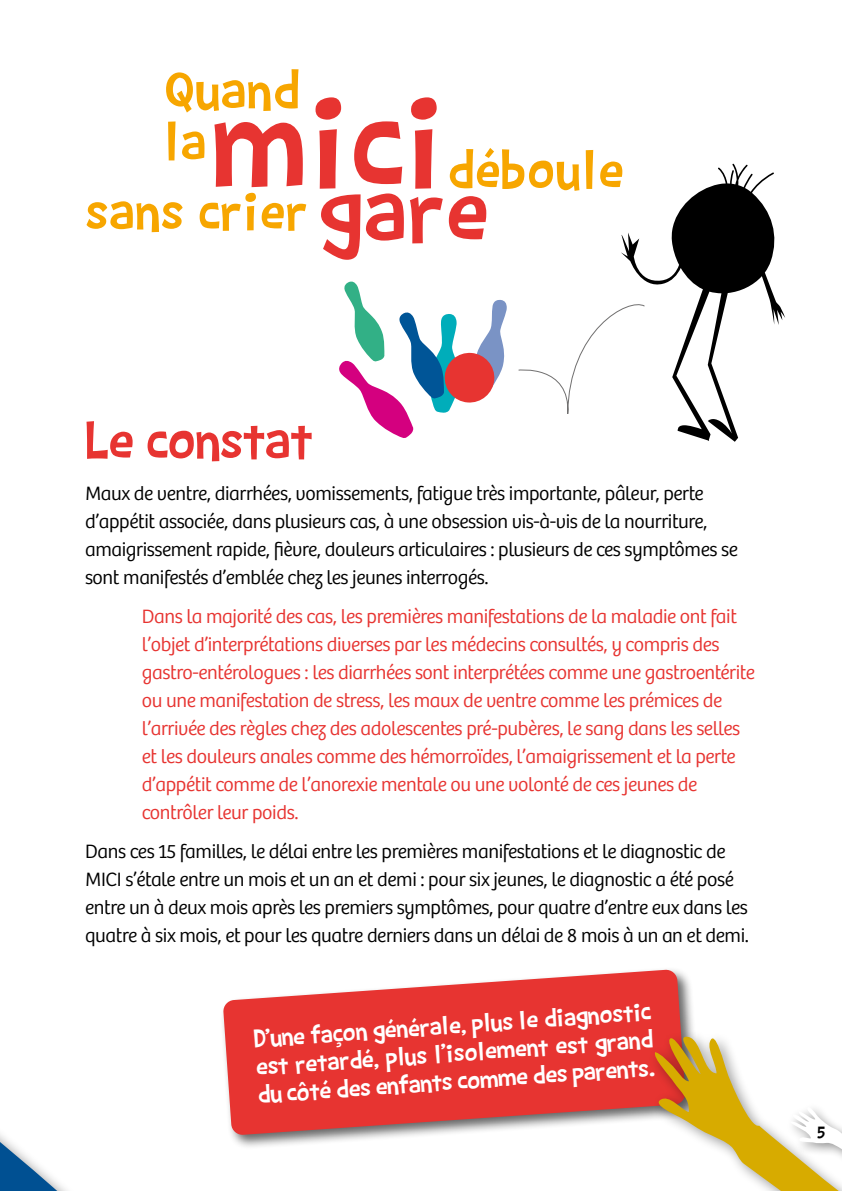
<style>
.page{position:relative;width:842px;height:1191px;background:#fff}
.page>*{position:absolute;margin:0;border:0;box-sizing:border-box;transform-origin:0 0}
.t1{font:143.6px "Barthowheel";color:#e73431}
.t2{font:60px "Barthowheel";letter-spacing:-.02em;color:#e73431}
.t3{font:59.2px/51.4px "Barthowheel";color:#f7a600}
.t4{font:28px/28px "Barthowheel";color:#fff;text-align:justify}
.t5{font:300 20px/28px "Bree";letter-spacing:-.02em;color:#000}
.t6{font:300 20px/28px "Bree";letter-spacing:-.02em;color:#e73431}
.t7{font:18px "Barthowheel";color:#000}
</style>
<div class="page">
<svg style="left:0;top:1134px;width:67px;height:57px"></svg>
<svg style="left:621px;top:164px;width:164px;height:278px"></svg>
<svg style="left:339px;top:281px;width:168px;height:157px"></svg>
<svg style="left:518px;top:297px;width:128px;height:145px"></svg>
<div style="left:220px;top:966px;width:480px;height:183px;background:#000;opacity:.6"></div>
<svg style="left:223px;top:969px;width:463px;height:166px;background:#e65653"></svg>
<div style="left:647px;top:1029px;width:195px;height:162px;background:#000;opacity:.4"></div>
<svg style="left:652px;top:1026px;width:190px;height:165px"></svg>
<h3 class="t3" style="left:163px;top:63px;width:138px">Quand la</h3>
<h1 class="t1" style="left:211px;top:60px;width:279px">mici<sub>gare</sub></h1>
<h3 class="t3" style="left:447px;top:143px;width:179px">déboule</h3>
<h3 class="t3" style="left:85px;top:184px;width:224px">sans crier</h3>
<h2 class="t2" style="left:85px;top:406px;width:229px">Le constat</h2>
<p class="t5" style="left:85px;top:479px;width:654px">Maux de ventre, diarrhées, vomissements, fatigue très importante, pâleur, perte d’appétit associée, dans plusieurs cas, à une obsession vis-à-vis de la nourriture, amaigrissement rapide, fièvre, douleurs articulaires : plusieurs de ces symptômes se sont manifestés d’emblée chez les jeunes interrogés.</p>
<p class="t6" style="left:142px;top:603px;width:615px">Dans la majorité des cas, les premières manifestations de la maladie ont fait l’objet d’interprétations diverses par les médecins consultés, y compris des gastro-entérologues : les diarrhées sont interprétées comme une gastroentérite ou une manifestation de stress, les maux de ventre comme les prémices de l’arrivée des règles chez des adolescentes pré-pubères, le sang dans les selles et les douleurs anales comme des hémorroïdes, l’amaigrissement et la perte d’appétit comme de l’anorexie mentale ou une volonté de ces jeunes de contrôler leur poids.</p>
<p class="t5" style="left:85px;top:838px;width:665px">Dans ces 15 familles, le délai entre les premières manifestations et le diagnostic de MICI s’étale entre un mois et un an et demi : pour six jeunes, le diagnostic a été posé entre un à deux mois après les premiers symptômes, pour quatre d’entre eux dans les quatre à six mois, et pour les quatre derniers dans un délai de 8 mois à un an et demi.</p>
<h3 class="t4" style="left:253px;top:1024px;width:400px;rotate:-4deg">D’une façon générale, plus le diagnostic est retardé, plus l’isolement est grand du côté des enfants comme des parents.</h3>
<p class="t7" style="left:817px;top:1122px;width:10px">5</p>
</div>
